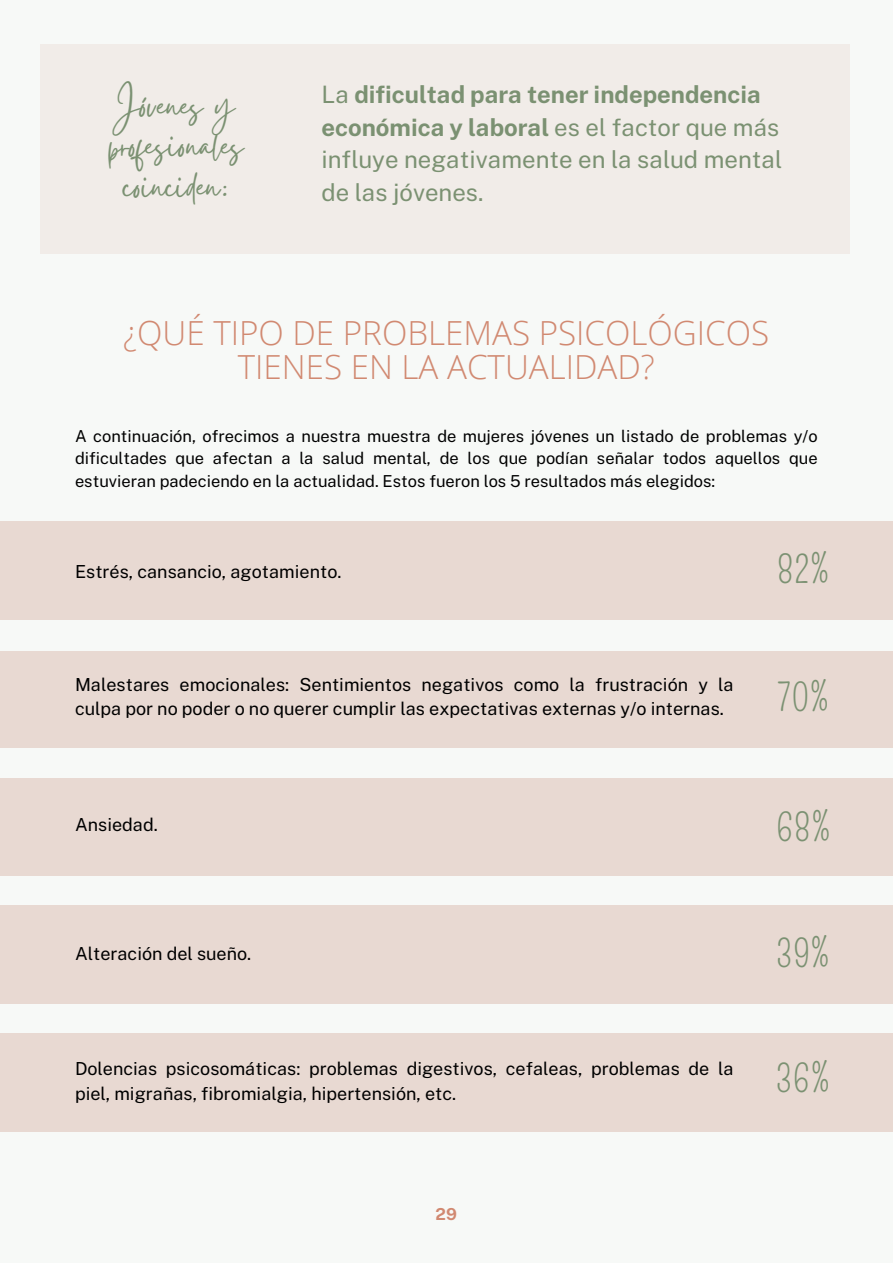
<style>
.page{position:relative;width:893px;height:1264px;background:#fff}
.page>*{position:absolute;margin:0;border:0;box-sizing:border-box;transform-origin:0 0}
.t1{font:45px/40.5px "Gistesy";color:#7b9172;text-align:center}
.t2{font:37.5px "Pompiere";color:#7b9172}
.t3{font:300 33.15px/33.8px "Open Sans";color:#d18971;text-align:center}
.t4{font:24px/32.5px "Public Sans";color:#7b9172}
.t5{font:18px/24.8px "Public Sans";color:#000}
.t6{font:16.5px/22.5px "Public Sans";color:#000;text-align:justify}
.t7{font:700 16.5px "Public Sans";color:#d18971}
.s1{font-weight:700}
</style>
<div class="page">
<div style="left:0;top:0;width:892px;height:1262px;background:#f7f9f7"></div>
<div style="left:41px;top:44px;width:809px;height:209px;background:#f1ece8"></div>
<div style="left:0;top:521px;width:892px;height:98px;background:#e8d9d2"></div>
<div style="left:0;top:651px;width:892px;height:96px;background:#e8d9d2"></div>
<div style="left:0;top:778px;width:892px;height:97px;background:#e8d9d2"></div>
<div style="left:0;top:905px;width:892px;height:98px;background:#e8d9d2"></div>
<div style="left:0;top:1032px;width:892px;height:99px;background:#e8d9d2"></div>
<p class="t1" style="left:108px;top:80px;width:136px">Jóvenes y profesionales coinciden:</p>
<p class="t4" style="left:321px;top:78px;width:462px">La <span class="s1">dificultad para tener independencia económica y laboral</span> es el factor que más influye negativamente en la salud mental de las jóvenes.</p>
<p class="t3" style="left:123px;top:315px;width:647px">¿QUÉ TIPO DE PROBLEMAS PSICOLÓGICOS<br>TIENES EN LA ACTUALIDAD?</p>
<p class="t6" style="left:75px;top:424px;width:744px">A continuación, ofrecimos a nuestra muestra de mujeres jóvenes un listado de problemas y/o dificultades que afectan a la salud mental, de los que podían señalar todos aquellos que estuvieran padeciendo en la actualidad. Estos fueron los 5 resultados más elegidos:</p>
<p class="t5" style="left:75px;top:558px;width:268px">Estrés, cansancio, agotamiento.</p>
<p class="t5" style="left:75px;top:672px;width:660px">Malestares emocionales: Sentimientos negativos como la frustración y la culpa por no poder o no querer cumplir las expectativas externas y/o internas.</p>
<p class="t5" style="left:75px;top:812px;width:84px">Ansiedad.</p>
<p class="t5" style="left:75px;top:940px;width:178px">Alteración del sueño.</p>
<p class="t5" style="left:75px;top:1056px;width:660px">Dolencias psicosomáticas: problemas digestivos, cefaleas, problemas de la piel, migrañas, fibromialgia, hipertensión, etc.</p>
<p class="t7" style="left:435px;top:1203px;width:23px">29</p>
<p class="t2" style="left:776px;top:547px;width:55px">82%</p>
<p class="t2" style="left:776px;top:675px;width:55px">70%</p>
<p class="t2" style="left:775px;top:806px;width:58px">68%</p>
<p class="t2" style="left:776px;top:932px;width:56px">39%</p>
<p class="t2" style="left:775px;top:1057px;width:56px">36%</p>
</div>
